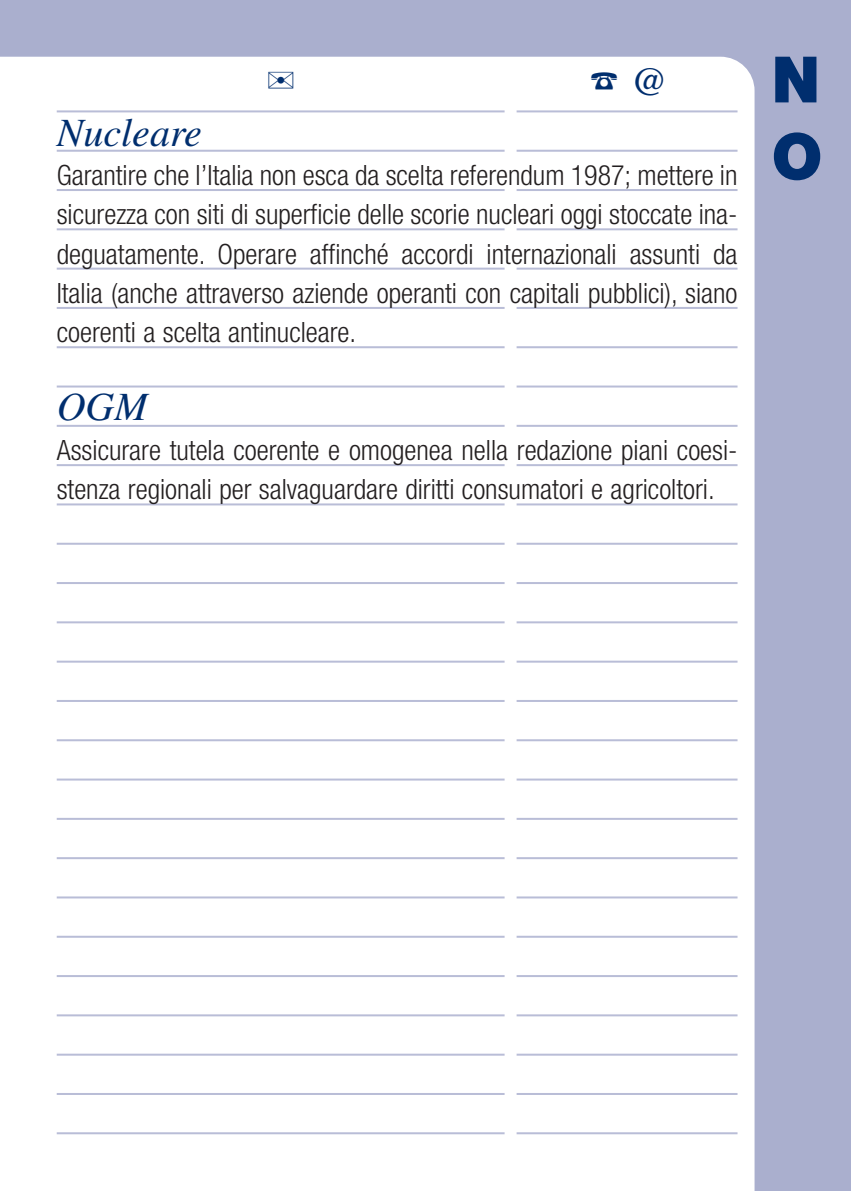
<style>
.page{position:relative;width:851px;height:1191px;background:#fff}
.page>*{position:absolute;margin:0;border:0;box-sizing:border-box;transform-origin:0 0}
.t1{font:900 64px/76.8px "Helvetica Neue";color:#002e6e}
.t2{font:italic 40px "Times";color:#002e6e}
.t3{font:40px "Times";color:#002e6e}
.t4{font:300 condensed 28px/39.2px "Helvetica Neue";color:#231f20;text-align:justify}
</style>
<div class="page">
<div style="left:0;top:0;width:850px;height:1190px;background:#aaafce"></div>
<div style="left:0;top:57px;width:754px;height:1133px;background:#fff"></div>
<hr style="left:57px;top:110px;width:680px;height:2px;background:#b9bdd7">
<hr style="left:57px;top:150px;width:680px;height:2px;background:#b9bdd7">
<hr style="left:57px;top:189px;width:680px;height:2px;background:#b9bdd7">
<hr style="left:57px;top:228px;width:680px;height:2px;background:#b9bdd7">
<hr style="left:57px;top:268px;width:680px;height:2px;background:#b9bdd7">
<hr style="left:57px;top:307px;width:680px;height:2px;background:#b9bdd7">
<hr style="left:57px;top:346px;width:680px;height:2px;background:#b9bdd7">
<hr style="left:57px;top:385px;width:680px;height:2px;background:#b9bdd7">
<hr style="left:57px;top:425px;width:680px;height:2px;background:#b9bdd7">
<hr style="left:57px;top:464px;width:680px;height:2px;background:#b9bdd7">
<hr style="left:57px;top:503px;width:680px;height:2px;background:#b9bdd7">
<hr style="left:57px;top:543px;width:680px;height:2px;background:#b9bdd7">
<hr style="left:57px;top:582px;width:680px;height:2px;background:#b9bdd7">
<hr style="left:57px;top:621px;width:680px;height:2px;background:#b9bdd7">
<hr style="left:57px;top:660px;width:680px;height:2px;background:#b9bdd7">
<hr style="left:57px;top:700px;width:680px;height:2px;background:#b9bdd7">
<hr style="left:57px;top:739px;width:680px;height:2px;background:#b9bdd7">
<hr style="left:57px;top:778px;width:680px;height:2px;background:#b9bdd7">
<hr style="left:57px;top:818px;width:680px;height:2px;background:#b9bdd7">
<hr style="left:57px;top:857px;width:680px;height:2px;background:#b9bdd7">
<hr style="left:57px;top:896px;width:680px;height:2px;background:#b9bdd7">
<hr style="left:57px;top:935px;width:680px;height:2px;background:#b9bdd7">
<hr style="left:57px;top:975px;width:680px;height:2px;background:#b9bdd7">
<hr style="left:57px;top:1014px;width:680px;height:2px;background:#b9bdd7">
<hr style="left:57px;top:1053px;width:680px;height:2px;background:#b9bdd7">
<hr style="left:57px;top:1093px;width:680px;height:2px;background:#b9bdd7">
<hr style="left:57px;top:1132px;width:680px;height:2px;background:#b9bdd7">
<div style="left:504px;top:91px;width:12px;height:1064px;background:#fff"></div>
<svg style="left:268px;top:72px;width:25px;height:16px"></svg>
<h2 class="t3" style="left:589px;top:67px;width:79px">☎ @</h2>
<h2 class="t2" style="left:57px;top:118px;width:147px">Nucleare</h2>
<p class="t4" style="left:57px;top:158px;width:682px">Garantire che l’Italia non esca da scelta referendum 1987; mettere in sicurezza con siti di superficie delle scorie nucleari oggi stoccate ina&shy;deguatamente. Operare affinché accordi internazionali assunti da Italia (anche attraverso aziende operanti con capitali pubblici), siano coerenti a scelta antinucleare.</p>
<h2 class="t2" style="left:57px;top:392px;width:93px">OGM</h2>
<p class="t4" style="left:57px;top:432px;width:682px">Assicurare tutela coerente e omogenea nella redazione piani coesi&shy;stenza regionali per salvaguardare diritti consumatori e agricoltori.</p>
<h1 class="t1" style="left:771px;top:47px;width:52px">N<br>O</h1>
</div>
